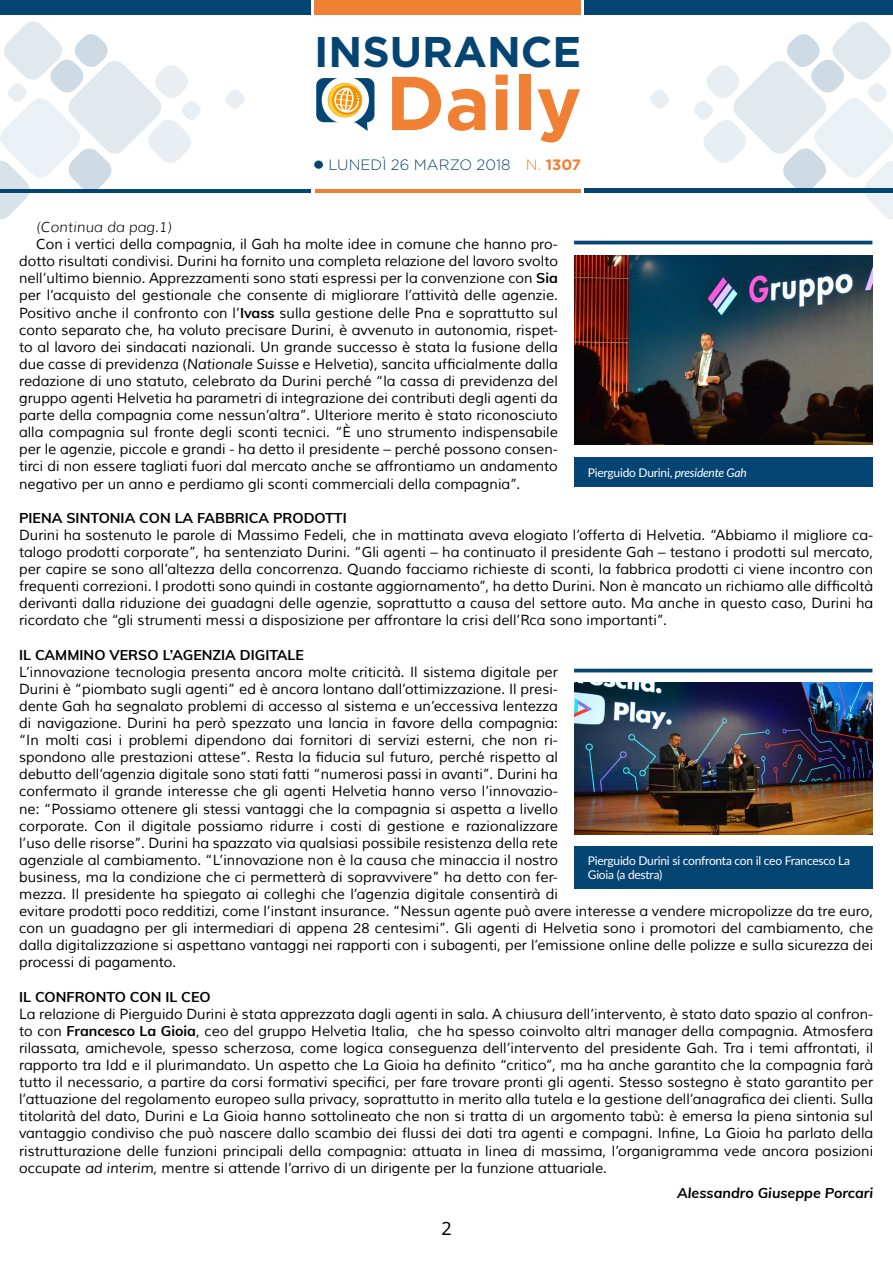
<style>
.page{position:relative;width:893px;height:1263px;background:#fff}
.page>*{position:absolute;margin:0;border:0;box-sizing:border-box;transform-origin:0 0}
.t1{font:700 76.05px "Gotham";color:#f08033}
.t2{font:700 42.9px "Gotham";color:#054573}
.t3{font:18px "Noto Sans";color:#000}
.t4{font:300 15px "Gotham";color:#054573}
.t5{font:700 15px "Gotham";color:#f08033}
.t6{font:14.25px/17.1px "Muli";color:#000;text-align:justify}
.t7{font:700 14.25px "Muli";color:#000}
.t8{font:italic 700 14.25px "Muli";color:#000}
.t9{font:italic 300 14.25px "Muli";letter-spacing:.01em;color:#000}
.t10{font:12px/14.4px "Lato";letter-spacing:-.02em;color:#fff}
.s1{font-weight:300}
.s2{font-weight:700}
.s3{font-style:italic}
</style>
<div class="page">
<div style="left:314px;top:161px;width:9px;height:8px;background:#054573;border-radius:50%"></div>
<div style="left:0;top:0;width:310px;height:15px;background:#054573"></div>
<div style="left:585px;top:0;width:308px;height:14px;background:#054573"></div>
<div style="left:314px;top:0;width:267px;height:15px;background:#f08033"></div>
<hr style="left:0;top:189px;width:310px;height:3px;background:#054573">
<hr style="left:585px;top:188px;width:308px;height:4px;background:#054573">
<hr style="left:315px;top:189px;width:266px;height:3px;background:#f08033">
<div style="left:316px;top:78px;width:58px;height:44px;background:#054573;border-radius:8px"></div>
<div style="left:322px;top:77px;width:47px;height:47px;background:#fff;border-radius:50%"></div>
<svg style="left:328px;top:83px;width:40px;height:48px"></svg>
<svg style="left:225px;top:90px;width:20px;height:19px"></svg>
<svg style="left:650px;top:90px;width:19px;height:19px"></svg>
<svg style="left:691px;top:21px;width:202px;height:198px"></svg>
<svg style="left:0;top:21px;width:203px;height:199px"></svg>
<div style="left:575px;top:218px;width:298px;height:269px;background:#fff"></div>
<img style="left:574px;top:256px;width:299px;height:188px">
<img style="left:574px;top:682px;width:299px;height:152px">
<hr style="left:574px;top:241px;width:298px;height:3px;background:#054573">
<hr style="left:574px;top:669px;width:298px;height:3px;background:#054573">
<div style="left:574px;top:457px;width:298px;height:30px;background:#054573"></div>
<div style="left:574px;top:846px;width:298px;height:42px;background:#054573"></div>
<h2 class="t2" style="left:314px;top:27px;width:269px">INSURANCE</h2>
<h1 class="t1" style="left:386px;top:59px;width:197px">Daily</h1>
<p class="t4" style="left:328px;top:157px;width:184px">LUNEDÌ 26 MARZO 2018</p>
<p class="t5" style="left:526px;top:156px;width:57px"><span class="s1">N.</span> 1307</p>
<p class="t9" style="left:36px;top:218px;width:137px">(Continua da pag.1)</p>
<p class="t6" style="left:19px;top:236px;width:540px;text-indent:17px">Con i vertici della compagnia, il Gah ha molte idee in comune che hanno pro&shy;dotto risultati condivisi. Durini ha fornito una completa relazione del lavoro svolto nell’ultimo biennio. Apprezzamenti sono stati espressi per la convenzione con <span class="s2">Sia </span>per l’acquisto del gestionale che consente di migliorare l’attività delle agenzie.<br>Positivo anche il confronto con l’<span class="s2">Ivass</span> sulla gestione delle Pna e soprattutto sul conto separato che, ha voluto precisare Durini, è avvenuto in autonomia, rispet&shy;to al lavoro dei sindacati nazionali. Un grande successo è stata la fusione della due casse di previdenza (<span class="s3">Nationale Suisse</span> e Helvetia), sancita ufficialmente dalla redazione di uno statuto, celebrato da Durini perché “la cassa di previdenza del gruppo agenti Helvetia ha parametri di integrazione dei contributi degli agenti da parte della compagnia come nessun’altra”. Ulteriore merito è stato riconosciuto alla compagnia sul fronte degli sconti tecnici. “È uno strumento indispensabile per le agenzie, piccole e grandi - ha detto il presidente – perché possono consen&shy;tirci di non essere tagliati fuori dal mercato anche se affrontiamo un andamento negativo per un anno e perdiamo gli sconti commerciali della compagnia”.</p>
<p class="t7" style="left:19px;top:507px;width:329px">PIENA SINTONIA CON LA FABBRICA PRODOTTI</p>
<p class="t6" style="left:19px;top:527px;width:856px">Durini ha sostenuto le parole di Massimo Fedeli, che in mattinata aveva elogiato l’offerta di Helvetia. “Abbiamo il migliore ca&shy;talogo prodotti corporate”, ha sentenziato Durini. “Gli agenti – ha continuato il presidente Gah – testano i prodotti sul mercato, per capire se sono all’altezza della concorrenza. Quando facciamo richieste di sconti, la fabbrica prodotti ci viene incontro con frequenti correzioni. I prodotti sono quindi in costante aggiornamento”, ha detto Durini. Non è mancato un richiamo alle difficoltà derivanti dalla riduzione dei guadagni delle agenzie, soprattutto a causa del settore auto. Ma anche in questo caso, Durini ha ricordato che “gli strumenti messi a disposizione per affrontare la crisi dell’Rca sono importanti”.</p>
<p class="t7" style="left:19px;top:644px;width:286px">IL CAMMINO VERSO L’AGENZIA DIGITALE</p>
<p class="t6" style="left:19px;top:663px;width:856px;text-align:left">L’innovazione tecnologia presenta ancora molte criticità. Il sistema digitale per<br>Durini è “piombato sugli agenti” ed è ancora lontano dall’ottimizzazione. Il presi-<br>dente Gah ha segnalato problemi di accesso al sistema e un’eccessiva lentezza<br>di navigazione. Durini ha però spezzato una lancia in favore della compagnia:<br>“In molti casi i problemi dipendono dai fornitori di servizi esterni, che non ri-<br>spondono alle prestazioni attese”. Resta la fiducia sul futuro, perché rispetto al<br>debutto dell’agenzia digitale sono stati fatti “numerosi passi in avanti”. Durini ha<br>confermato il grande interesse che gli agenti Helvetia hanno verso l’innovazio-<br>ne: “Possiamo ottenere gli stessi vantaggi che la compagnia si aspetta a livello<br>corporate. Con il digitale possiamo ridurre i costi di gestione e razionalizzare<br>l’uso delle risorse”. Durini ha spazzato via qualsiasi possibile resistenza della rete<br>agenziale al cambiamento. “L’innovazione non è la causa che minaccia il nostro<br>business, ma la condizione che ci permetterà di sopravvivere” ha detto con fer-<br>mezza. Il presidente ha spiegato ai colleghi che l’agenzia digitale consentirà di<br>evitare prodotti poco redditizi, come l’instant insurance. “Nessun agente può avere interesse a vendere micropolizze da tre euro, con un guadagno per gli intermediari di appena 28 centesimi”. Gli agenti di Helvetia sono i promotori del cambiamento, che dalla digitalizzazione si aspettano vantaggi nei rapporti con i subagenti, per l’emissione online delle polizze e sulla sicurezza dei processi di pagamento.</p>
<p class="t7" style="left:19px;top:986px;width:193px">IL CONFRONTO CON IL CEO</p>
<p class="t6" style="left:19px;top:1005px;width:856px">La relazione di Pierguido Durini è stata apprezzata dagli agenti in sala. A chiusura dell’intervento, è stato dato spazio al confron&shy;to con <span class="s2">Francesco La Gioia</span>, ceo del gruppo Helvetia Italia, che ha spesso coinvolto altri manager della compagnia. Atmosfera rilassata, amichevole, spesso scherzosa, come logica conseguenza dell’intervento del presidente Gah. Tra i temi affrontati, il rapporto tra Idd e il plurimandato. Un aspetto che La Gioia ha definito “critico”, ma ha anche garantito che la compagnia farà tutto il necessario, a partire da corsi formativi specifici, per fare trovare pronti gli agenti. Stesso sostegno è stato garantito per l’attuazione del regolamento europeo sulla privacy, soprattutto in merito alla tutela e la gestione dell’anagrafica dei clienti. Sulla titolarità del dato, Durini e La Gioia hanno sottolineato che non si tratta di un argomento tabù: è emersa la piena sintonia sul vantaggio condiviso che può nascere dallo scambio dei flussi dei dati tra agenti e compagni. Infine, La Gioia ha parlato della ristrutturazione delle funzioni principali della compagnia: attuata in linea di massima, l’organigramma vede ancora posizioni occupate <span class="s3">ad interim</span>, mentre si attende l’arrivo di un dirigente per la funzione attuariale.</p>
<p class="t8" style="left:677px;top:1183px;width:197px">Alessandro Giuseppe Porcari</p>
<p class="t10" style="left:588px;top:465px;width:160px">Pierguido Durini, <span class="s3">presidente Gah</span></p>
<p class="t10" style="left:588px;top:853px;width:264px">Pierguido Durini si confronta con il ceo Francesco La<br>Gioia (a destra)</p>
<p class="t3" style="left:441px;top:1216px;width:12px">2</p>
</div>
